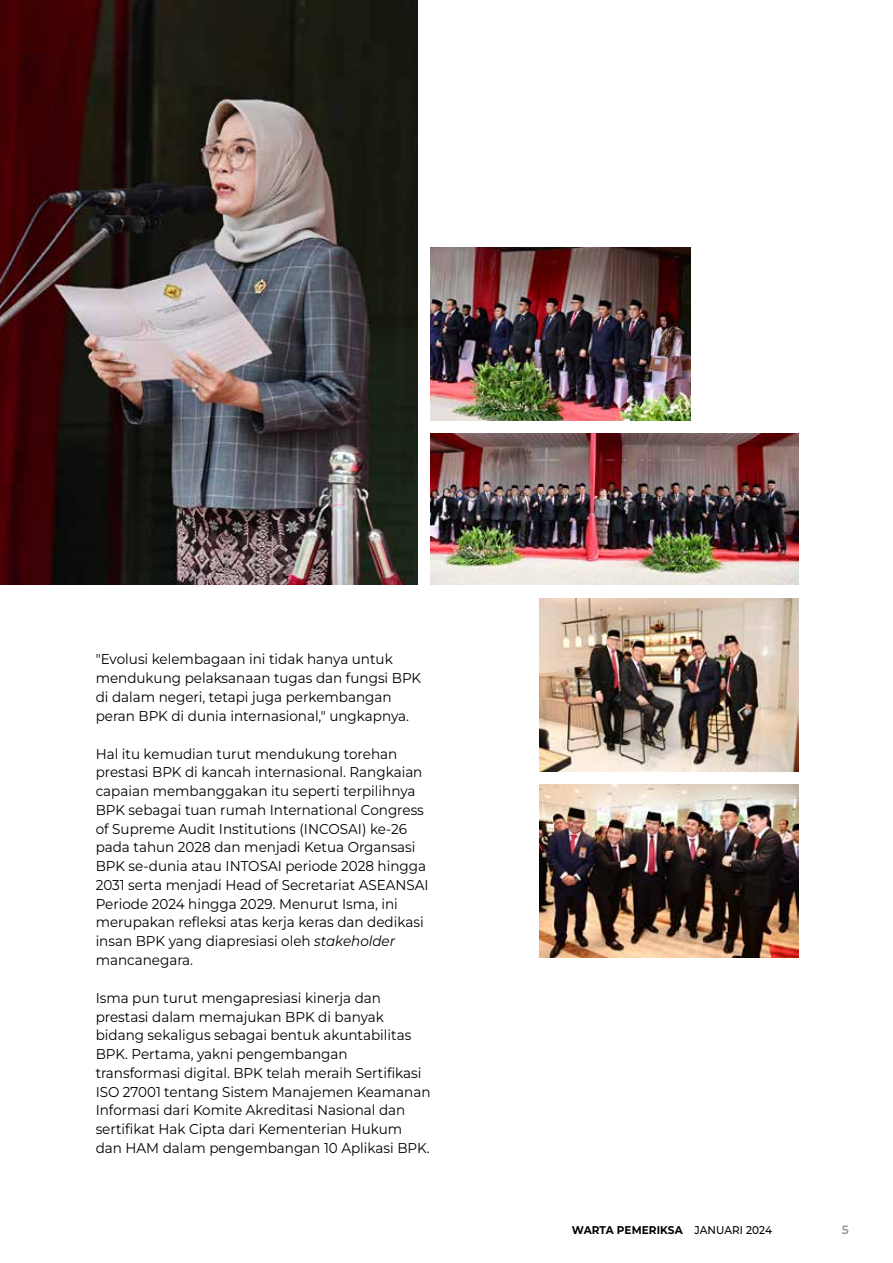
<style>
.page{position:relative;width:893px;height:1263px;background:#fff}
.page>*{position:absolute;margin:0;border:0;box-sizing:border-box;transform-origin:0 0}
.t1{font:14.25px/18.8px "Montserrat";color:#000;scale:.95 1}
.t2{font:600 12px "Montserrat";color:#939598}
.t3{font:700 11.25px "Montserrat";letter-spacing:.01em;color:#000;scale:.93 1}
.s1{font-style:italic}
.s2{font-weight:500}
</style>
<div class="page">
<img style="left:0;top:0;width:417px;height:585px">
<img style="left:431px;top:248px;width:259px;height:173px">
<img style="left:431px;top:434px;width:368px;height:151px">
<img style="left:539px;top:784px;width:260px;height:174px">
<img style="left:539px;top:598px;width:260px;height:174px">
<p class="t1" style="left:96px;top:649px;width:344px">"Evolusi kelembagaan ini tidak hanya untuk mendukung pelaksanaan tugas dan fungsi BPK di dalam negeri, tetapi juga perkembangan peran BPK di dunia internasional," ungkapnya.</p>
<p class="t1" style="left:96px;top:744px;width:352px">Hal itu kemudian turut mendukung torehan prestasi BPK di kancah internasional. Rangkaian capaian membanggakan itu seperti terpilihnya BPK sebagai tuan rumah International Congress of Supreme Audit Institutions (INCOSAI) ke-26 pada tahun 2028 dan menjadi Ketua Organsasi BPK se-dunia atau INTOSAI periode 2028 hingga 2031 serta menjadi Head of Secretariat ASEANSAI Periode 2024 hingga 2029. Menurut Isma, ini merupakan refleksi atas kerja keras dan dedikasi insan BPK yang diapresiasi oleh <span class="s1">stakeholder </span>mancanegara.</p>
<p class="t1" style="left:96px;top:988px;width:354px">Isma pun turut mengapresiasi kinerja dan prestasi dalam memajukan BPK di banyak bidang sekaligus sebagai bentuk akuntabilitas BPK. Pertama, yakni pengembangan transformasi digital. BPK telah meraih Sertifikasi ISO 27001 tentang Sistem Manajemen Keamanan Informasi dari Komite Akreditasi Nasional dan sertifikat Hak Cipta dari Kementerian Hukum dan HAM dalam pengembangan 10 Aplikasi BPK.</p>
<p class="t3" style="left:572px;top:1221px;width:217px">WARTA PEMERIKSA <span class="s2">JANUARI 2024</span></p>
<p class="t2" style="left:842px;top:1222px;width:9px">5</p>
</div>
